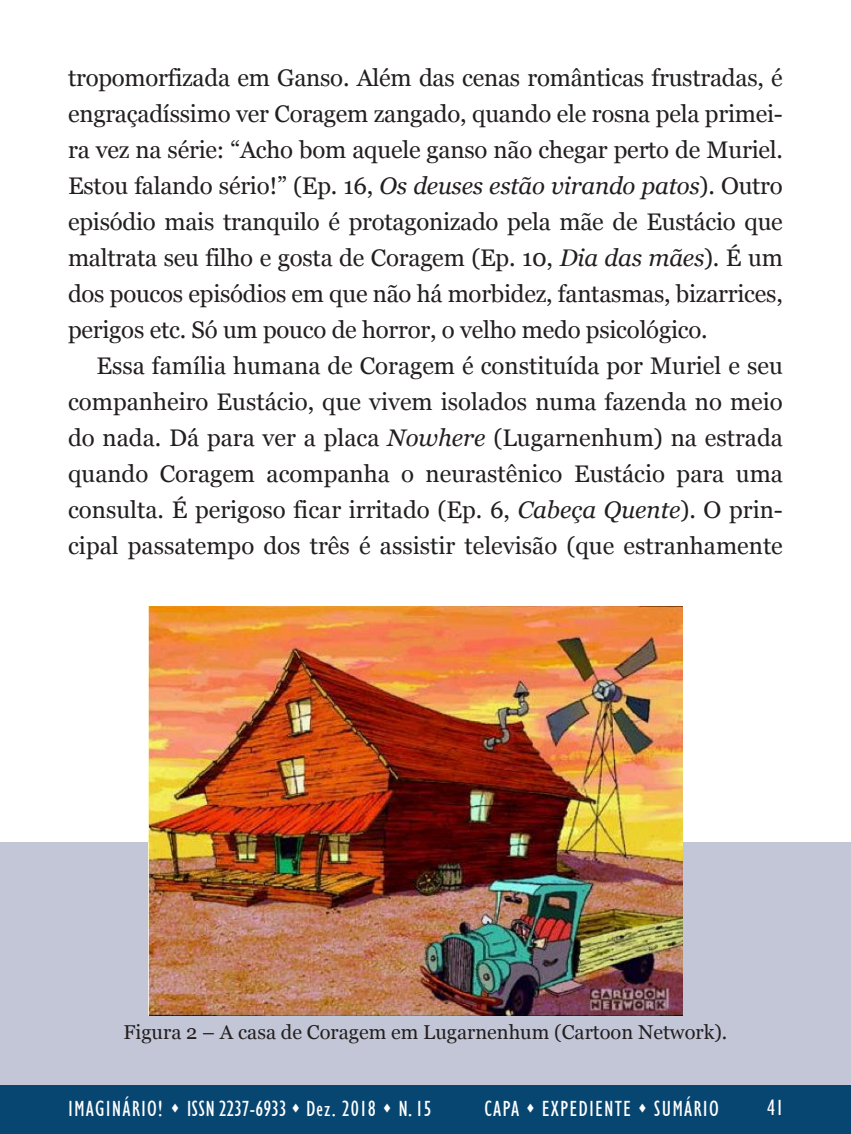
<style>
.page{position:relative;width:851px;height:1134px;background:#fff}
.page>*{position:absolute;margin:0;border:0;box-sizing:border-box;transform-origin:0 0}
.t1{font:24px/36px "Georgia";letter-spacing:-.005em;color:#231f20;text-align:justify}
.t2{font:condensed 22px "Humanist 521 BT";letter-spacing:.05em;color:#fff}
.t3{font:20px "Georgia";color:#231f20}
.s1{font-style:italic}
</style>
<div class="page">
<div style="left:0;top:1084px;width:850px;height:50px;background:#084672"></div>
<div style="left:0;top:842px;width:850px;height:242px;background:#c3c6d6"></div>
<img style="left:149px;top:607px;width:533px;height:408px">
<p class="t1" style="left:68px;top:60px;width:716px">tropomorfizada em Ganso. Além das cenas românticas frustradas, é engraçadíssimo ver Coragem zangado, quando ele rosna pela primei&shy;ra vez na série: “Acho bom aquele ganso não chegar perto de Muriel.<br>Estou falando sério!” (Ep. 16, <span class="s1">Os deuses estão virando patos</span>). Outro episódio mais tranquilo é protagonizado pela mãe de Eustácio que maltrata seu filho e gosta de Coragem (Ep. 10, <span class="s1">Dia das mães</span>). É um dos poucos episódios em que não há morbidez, fantasmas, bizarrices, perigos etc. Só um pouco de horror, o velho medo psicológico.</p>
<p class="t1" style="left:68px;top:348px;width:716px;text-indent:28px">Essa família humana de Coragem é constituída por Muriel e seu companheiro Eustácio, que vivem isolados numa fazenda no meio do nada. Dá para ver a placa <span class="s1">Nowhere</span> (Lugarnenhum) na estrada quando Coragem acompanha o neurastênico Eustácio para uma consulta. É perigoso ficar irritado (Ep. 6, <span class="s1">Cabeça Quente</span>). O prin&shy;cipal passatempo dos três é assistir televisão (que estranhamente</p>
<p class="t3" style="left:123px;top:1020px;width:605px">Figura 2 – A casa de Coragem em Lugarnenhum (Cartoon Network).</p>
<p class="t2" style="left:68px;top:1095px;width:365px">IMAGINÁRIO! ▲ ISSN 2237-6933 ▲ Dez. 2018 ▲ N. 15</p>
<p class="t2" style="left:484px;top:1095px;width:236px">CAPA ▲ EXPEDIENTE ▲ SUMÁRIO</p>
<p class="t2" style="left:767px;top:1095px;width:17px">41</p>
</div>
